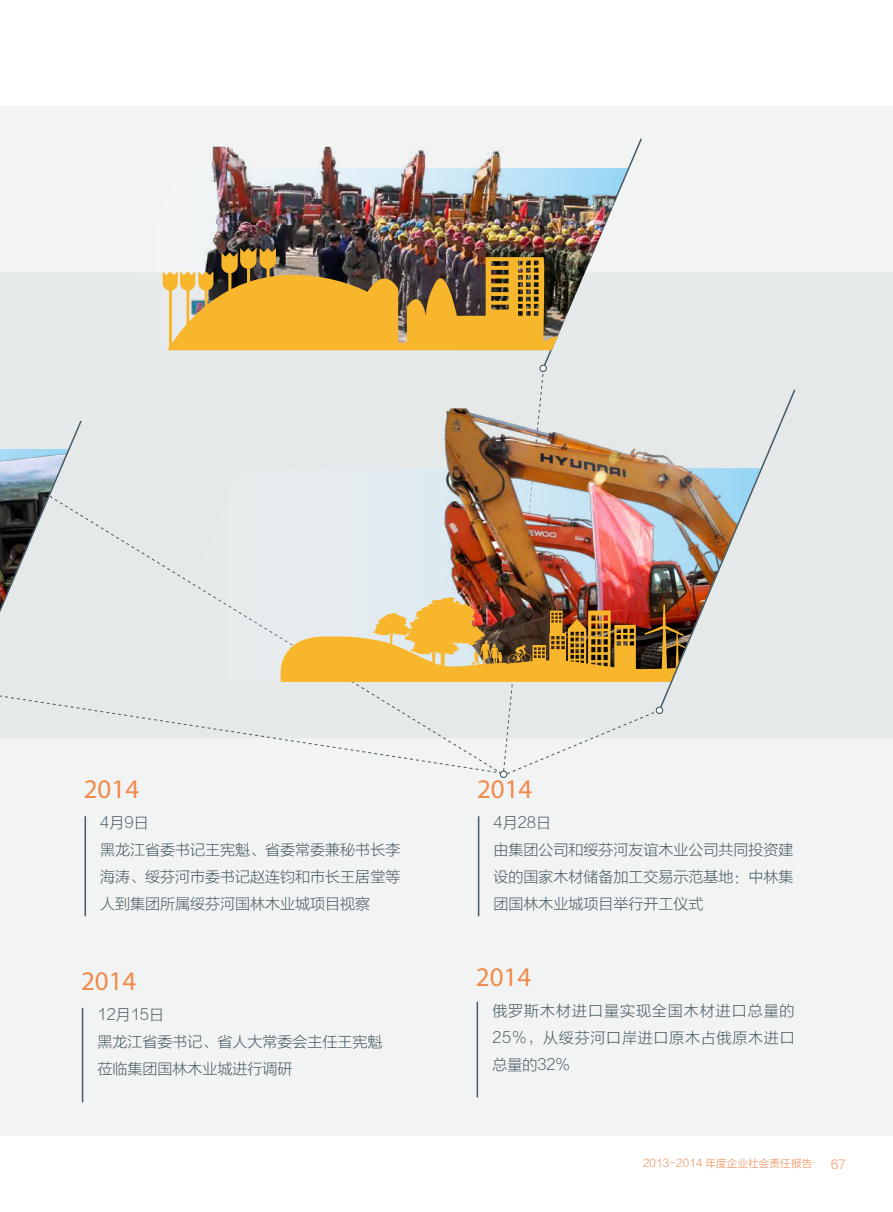
<style>
.page{position:relative;width:893px;height:1212px;background:#fff}
.page>*{position:absolute;margin:0;border:0;box-sizing:border-box;transform-origin:0 0}
.t1{font:500 27px "DIN";color:#f08a4c}
.t2{font:15px/27px "FZLTXHJW GB1 0";color:#475a63}
.t3{font:12px "FZLTXHJW GB1 0";color:#ef844a}
.t4{font:10.5px "FZLTXHJW GB1 0";letter-spacing:.02em;color:#ef844a}
</style>
<div class="page">
<div style="left:0;top:106px;width:893px;height:1029px;background:#f2f4f4"></div>
<div style="left:660px;top:273px;width:233px;height:465px;background:#e6e9ea"></div>
<hr style="left:85px;top:816px;width:1px;height:100px;background:#475a63">
<hr style="left:477px;top:1002px;width:1px;height:95px;background:#475a63">
<hr style="left:82px;top:1008px;width:1px;height:94px;background:#475a63">
<hr style="left:478px;top:816px;width:1px;height:100px;background:#475a63">
<div style="left:656px;top:707px;width:7px;height:6px;background:#fff;border-radius:50%"></div>
<div style="left:656px;top:706px;width:7px;height:8px;border:1px solid #475a63;border-radius:50%"></div>
<div style="left:500px;top:771px;width:7px;height:6px;background:#fff;border-radius:50%"></div>
<div style="left:500px;top:770px;width:7px;height:8px;border:1px solid #475a63;border-radius:50%"></div>
<svg style="left:0;top:138px;width:660px;height:636px"></svg>
<div style="left:159px;top:468px;width:234px;height:214px;background:#e6ebec"></div>
<img style="left:393px;top:408px;width:266px;height:189px">
<img style="left:273px;top:597px;width:386px;height:85px">
<img style="left:659px;top:388px;width:138px;height:321px">
<h1 class="t1" style="left:84px;top:773px;width:57px">2014</h1>
<p class="t2" style="left:100px;top:810px;width:301px">4月9日<br>黑龙江省委书记王宪魁、省委常委兼秘书长李海涛、绥芬河市委书记赵连钧和市长王居堂等人到集团所属绥芬河国林木业城项目视察</p>
<h1 class="t1" style="left:81px;top:964px;width:57px">2014</h1>
<p class="t2" style="left:98px;top:1001px;width:286px">12月15日<br>黑龙江省委书记、省人大常委会主任王宪魁莅临集团国林木业城进行调研</p>
<h1 class="t1" style="left:477px;top:773px;width:57px">2014</h1>
<p class="t2" style="left:494px;top:810px;width:302px">4月28日<br>由集团公司和绥芬河友谊木业公司共同投资建设的国家木材储备加工交易示范基地：中林集团国林木业城项目举行开工仪式</p>
<h1 class="t1" style="left:476px;top:960px;width:57px">2014</h1>
<p class="t2" style="left:492px;top:997px;width:304px;text-align:justify">俄罗斯木材进口量实现全国木材进口总量的25%，从绥芬河口岸进口原木占俄原木进口总量的32%</p>
<p class="t4" style="left:643px;top:1158px;width:171px">2013- 2014 年度企业社会责任报告</p>
<p class="t3" style="left:831px;top:1158px;width:16px">67</p>
</div>
